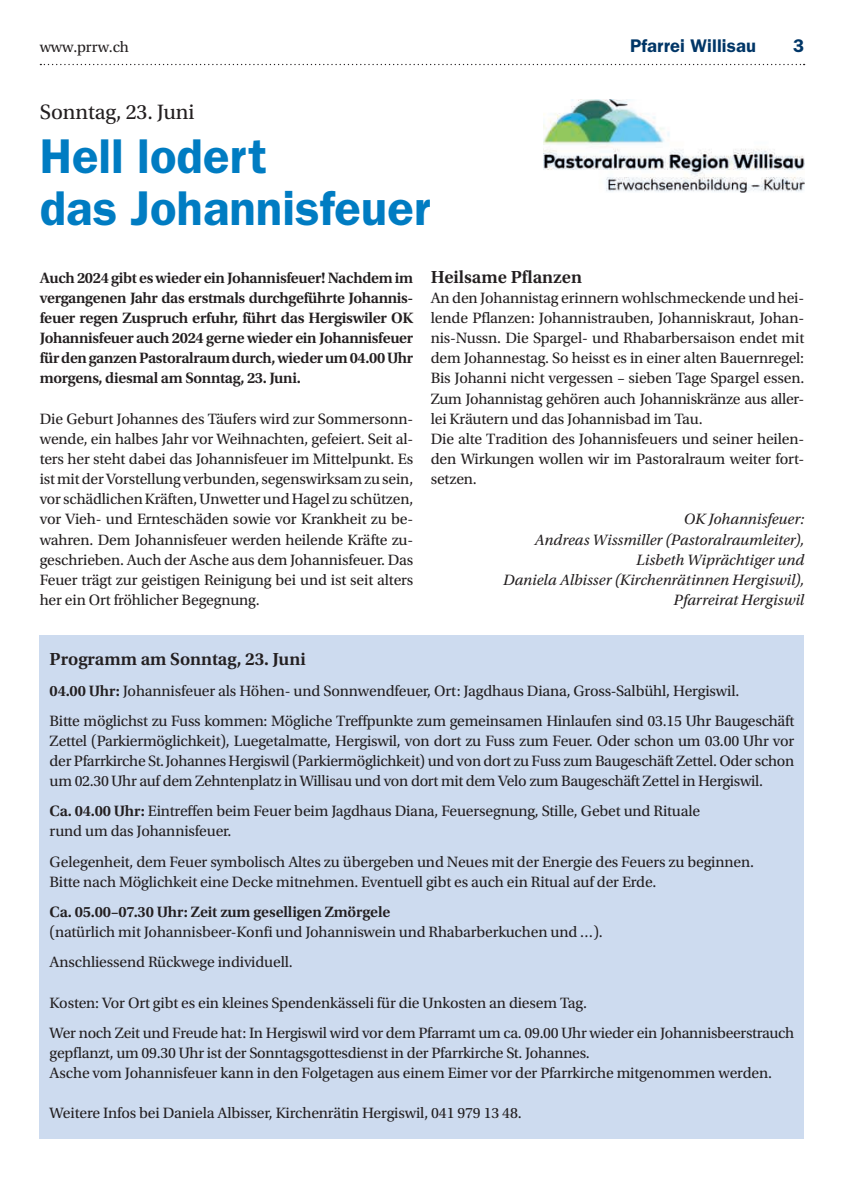
<style>
.page{position:relative;width:844px;height:1191px;background:#fff}
.page>*{position:absolute;margin:0;border:0;box-sizing:border-box;transform-origin:0 0}
.t1{font:600 49px/52.5px "ITC Franklin Gothic Std";color:#007cc2}
.t2{font:21.88px "Utopia Std";color:#231f20}
.t3{font:600 18.38px "Utopia Std";color:#231f20}
.t4{font:600 18.38px "ITC Franklin Gothic Std";letter-spacing:.005em;color:#003667}
.t5{font:15.75px/20.1px "Utopia Std";letter-spacing:-.01em;color:#231f20}
.t6{font:600 15.75px/20.1px "Utopia Std";letter-spacing:-.02em;color:#231f20;text-align:justify}
.t7{font:italic 15.75px/20.1px "Utopia Std";color:#231f20;text-align:right}
.s1{font-weight:600}
</style>
<div class="page">
<svg style="left:40px;top:64px;width:764px;height:1px"></svg>
<div style="left:40px;top:635px;width:764px;height:503px;background:#cddbef"></div>
<img style="left:543px;top:99px;width:261px;height:93px">
<p class="t5" style="left:40px;top:37px;width:91px">www.prrw.ch</p>
<p class="t4" style="left:630px;top:35px;width:127px">Pfarrei Willisau</p>
<p class="t4" style="left:793px;top:35px;width:13px">3</p>
<h2 class="t2" style="left:40px;top:100px;width:156px">Sonntag, 23. Juni</h2>
<h1 class="t1" style="left:40px;top:130px;width:392px">Hell lodert<br>das Johannisfeuer</h1>
<p class="t6" style="left:40px;top:268px;width:375px">Auch 2024 gibt es wieder ein Johannisfeuer! Nachdem im vergangenen Jahr das erstmals durchgeführte Johannis&shy;feuer regen Zuspruch erfuhr, führt das Hergiswiler OK Johannisfeuer auch 2024 gerne wieder ein Johannisfeuer für den ganzen Pastoralraum durch, wieder um 04.00 Uhr morgens, diesmal am Sonntag, 23. Juni.</p>
<p class="t5" style="left:40px;top:409px;width:375px;text-align:justify">Die Geburt Johannes des Täufers wird zur Sommersonn&shy;wende, ein halbes Jahr vor Weihnachten, gefeiert. Seit al&shy;ters her steht dabei das Johannisfeuer im Mittelpunkt. Es ist mit der Vorstellung verbunden, segenswirksam zu sein, vor schädlichen Kräften, Unwetter und Hagel zu schützen, vor Vieh- und Ernteschäden sowie vor Krankheit zu be&shy;wahren. Dem Johannisfeuer werden heilende Kräfte zu&shy;geschrieben. Auch der Asche aus dem Johannisfeuer. Das Feuer trägt zur geistigen Reinigung bei und ist seit alters her ein Ort fröhlicher Begegnung.</p>
<p class="t3" style="left:430px;top:266px;width:153px">Heilsame Pflanzen</p>
<p class="t5" style="left:430px;top:288px;width:375px">An den Johannistag erinnern wohlschmeckende und hei&shy;lende Pflanzen: Johannistrauben, Johanniskraut, Johan&shy;nis-Nussn. Die Spargel- und Rhabarbersaison endet mit dem Johannestag. So heisst es in einer alten Bauernregel:<br>Bis Johanni nicht vergessen – sieben Tage Spargel essen.<br>Zum Johannistag gehören auch Johanniskränze aus aller&shy;lei Kräutern und das Johannisbad im Tau.<br>Die alte Tradition des Johannisfeuers und seiner heilen&shy;den Wirkungen wollen wir im Pastoralraum weiter fort&shy;setzen.</p>
<p class="t7" style="left:503px;top:509px;width:302px">OK Johannisfeuer:<br>Andreas Wissmiller (Pastoralraumleiter),<br>Lisbeth Wiprächtiger und<br>Daniela Albisser (Kirchenrätinnen Hergiswil),<br>Pfarreirat Hergiswil</p>
<p class="t3" style="left:50px;top:649px;width:257px">Programm am Sonntag, 23. Juni</p>
<p class="t5" style="left:50px;top:675px;width:746px;line-height:30.3px"><span class="s1">04.00 Uhr:</span> Johannisfeuer als Höhen- und Sonnwendfeuer, Ort: Jagdhaus Diana, Gross-Salbühl, Hergiswil.<br>Bitte möglichst zu Fuss kommen: Mögliche Treffpunkte zum gemeinsamen Hinlaufen sind 03.15 Uhr Baugeschäft</p>
<p class="t5" style="left:50px;top:731px;width:746px;text-align:justify">Zettel (Parkiermöglichkeit), Luegetalmatte, Hergiswil, von dort zu Fuss zum Feuer. Oder schon um 03.00 Uhr vor der Pfarrkirche St.Johannes Hergiswil (Parkiermöglichkeit) und von dort zu Fuss zum Baugeschäft Zettel. Oder schon um 02.30 Uhr auf dem Zehntenplatz in Willisau und von dort mit dem Velo zum Baugeschäft Zettel in Hergiswil.</p>
<p class="t5" style="left:50px;top:801px;width:652px"><span class="s1">Ca. 04.00 Uhr:</span> Eintreffen beim Feuer beim Jagdhaus Diana, Feuersegnung, Stille, Gebet und Rituale rund um das Johannisfeuer.</p>
<p class="t5" style="left:50px;top:851px;width:705px">Gelegenheit, dem Feuer symbolisch Altes zu übergeben und Neues mit der Energie des Feuers zu beginnen.<br>Bitte nach Möglichkeit eine Decke mitnehmen. Eventuell gibt es auch ein Ritual auf der Erde.</p>
<p class="t6" style="left:50px;top:902px;width:342px">Ca. 05.00–07.30 Uhr: Zeit zum geselligen Zmörgele</p>
<p class="t5" style="left:50px;top:917px;width:554px;line-height:30.3px">(natürlich mit Johannisbeer-Konfi und Johanniswein und Rhabarberkuchen und …).<br>Anschliessend Rückwege individuell.</p>
<p class="t5" style="left:50px;top:987px;width:746px;line-height:30.3px">Kosten: Vor Ort gibt es ein kleines Spendenkässeli für die Unkosten an diesem Tag.<br>Wer noch Zeit und Freude hat: In Hergiswil wird vor dem Pfarramt um ca. 09.00 Uhr wieder ein Johannisbeerstrauch</p>
<p class="t5" style="left:50px;top:1043px;width:723px">gepflanzt, um 09.30 Uhr ist der Sonntagsgottesdienst in der Pfarrkirche St. Johannes.<br>Asche vom Johannisfeuer kann in den Folgetagen aus einem Eimer vor der Pfarrkirche mitgenommen werden.</p>
<p class="t5" style="left:50px;top:1103px;width:473px">Weitere Infos bei Daniela Albisser, Kirchenrätin Hergiswil, 041 979 13 48.</p>
</div>
